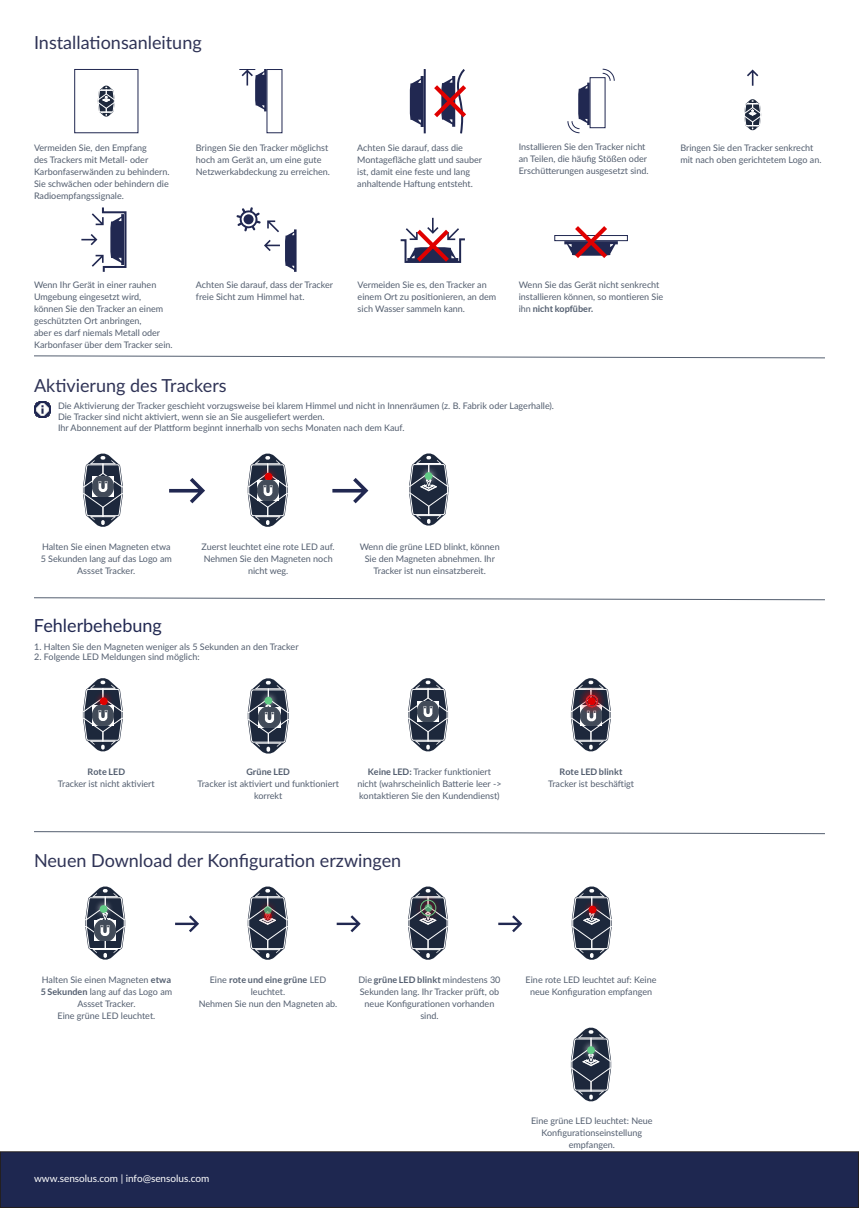
<style>
.page{position:relative;width:859px;height:1208px;background:#fff}
.page>*{position:absolute;margin:0;border:0;box-sizing:border-box;transform-origin:0 0}
.t1{font:18px "Lato";color:#2f3356}
.t2{font:18px "Lato";color:#212851}
.t3{font:10px "Lato";color:#fff}
.t4{font:9px/12px "Lato";color:#535e6f;text-align:center}
.t5{font:700 9px "Lato";color:#535e6f}
.s1{font-weight:700}
</style>
<div class="page">
<div style="left:0;top:1151px;width:858px;height:56px;background:#1e2750"></div>
<div style="left:0;top:1151px;width:859px;height:57px;border:1px solid #231f20"></div>
<svg style="left:744px;top:99px;width:17px;height:32px"></svg>
<svg style="left:747px;top:69px;width:11px;height:17px"></svg>
<svg style="left:98px;top:85px;width:17px;height:32px"></svg>
<div style="left:74px;top:69px;width:64px;height:64px;border:1px solid #212851"></div>
<div style="left:554px;top:235px;width:74px;height:6px;border:1px solid #212851"></div>
<div style="left:266px;top:69px;width:16px;height:64px;border:1px solid #212851"></div>
<svg style="left:409px;top:453px;width:40px;height:73px"></svg>
<div style="left:419px;top:466px;width:20px;height:20px;background:#fff;opacity:.75"></div>
<div style="left:425px;top:472px;width:8px;height:8px;background:#62cc86;border-radius:50%"></div>
<svg style="left:247px;top:453px;width:41px;height:74px"></svg>
<div style="left:258px;top:466px;width:21px;height:21px;background:#e00000;opacity:.75"></div>
<div style="left:265px;top:473px;width:7px;height:7px;background:#e00000;border-radius:50%"></div>
<img style="left:257px;top:481px;width:22px;height:20px">
<svg style="left:169px;top:478px;width:36px;height:25px"></svg>
<svg style="left:332px;top:478px;width:36px;height:25px"></svg>
<svg style="left:564px;top:226px;width:54px;height:32px"></svg>
<svg style="left:239px;top:69px;width:27px;height:42px"></svg>
<svg style="left:602px;top:68px;width:13px;height:14px"></svg>
<svg style="left:567px;top:83px;width:23px;height:51px"></svg>
<svg style="left:237px;top:207px;width:59px;height:65px"></svg>
<div style="left:424px;top:69px;width:2px;height:64px;border:1px solid #212851"></div>
<svg style="left:410px;top:76px;width:14px;height:51px"></svg>
<svg style="left:434px;top:69px;width:32px;height:65px"></svg>
<svg style="left:400px;top:218px;width:65px;height:45px"></svg>
<svg style="left:81px;top:207px;width:46px;height:65px"></svg>
<svg style="left:83px;top:453px;width:40px;height:74px"></svg>
<img style="left:92px;top:477px;width:22px;height:20px">
<svg style="left:82px;top:678px;width:41px;height:74px"></svg>
<div style="left:94px;top:691px;width:20px;height:20px;background:#e00000;opacity:.75"></div>
<div style="left:100px;top:697px;width:8px;height:8px;background:#e00000;border-radius:50%"></div>
<img style="left:92px;top:705px;width:22px;height:20px">
<svg style="left:247px;top:678px;width:42px;height:76px"></svg>
<div style="left:258px;top:690px;width:20px;height:20px;background:#fff;opacity:.75"></div>
<div style="left:264px;top:697px;width:8px;height:7px;background:#62cc86;border-radius:50%"></div>
<img style="left:258px;top:707px;width:22px;height:20px">
<svg style="left:408px;top:678px;width:40px;height:74px"></svg>
<img style="left:417px;top:701px;width:22px;height:20px">
<svg style="left:570px;top:678px;width:41px;height:74px"></svg>
<svg style="left:85px;top:886px;width:41px;height:74px"></svg>
<div style="left:93px;top:899px;width:21px;height:20px;background:#fff;opacity:.75"></div>
<div style="left:100px;top:905px;width:7px;height:8px;background:#62cc86;border-radius:50%"></div>
<img style="left:94px;top:920px;width:22px;height:20px">
<svg style="left:247px;top:886px;width:41px;height:74px"></svg>
<div style="left:258px;top:906px;width:20px;height:20px;background:#e00000;opacity:.75"></div>
<div style="left:258px;top:900px;width:20px;height:20px;background:#e00000;opacity:.75"></div>
<svg style="left:264px;top:906px;width:8px;height:8px"></svg>
<svg style="left:408px;top:886px;width:40px;height:74px"></svg>
<div style="left:414px;top:893px;width:28px;height:29px;background:#e00000;opacity:.75"></div>
<div style="left:418px;top:898px;width:21px;height:20px;background:#e00000;opacity:.75"></div>
<svg style="left:425px;top:904px;width:7px;height:8px"></svg>
<svg style="left:571px;top:886px;width:41px;height:74px"></svg>
<div style="left:582px;top:899px;width:21px;height:20px;background:#e00000;opacity:.75"></div>
<div style="left:589px;top:905px;width:7px;height:8px;background:#e00000;border-radius:50%"></div>
<svg style="left:570px;top:1027px;width:42px;height:75px"></svg>
<div style="left:581px;top:1040px;width:20px;height:20px;background:#fff;opacity:.75"></div>
<div style="left:587px;top:1046px;width:8px;height:8px;background:#62cc86;border-radius:50%"></div>
<svg style="left:175px;top:915px;width:24px;height:17px"></svg>
<svg style="left:337px;top:915px;width:24px;height:17px"></svg>
<svg style="left:498px;top:915px;width:24px;height:17px"></svg>
<svg style="left:34px;top:355px;width:791px;height:3px"></svg>
<svg style="left:34px;top:597px;width:791px;height:3px"></svg>
<svg style="left:34px;top:831px;width:791px;height:3px"></svg>
<img style="left:34px;top:402px;width:16px;height:16px">
<p class="t1" style="left:34px;top:29px;width:169px">Installationsanleitung</p>
<p class="t4" style="left:519px;top:140px;width:131px;text-align:left">Installieren Sie den Tracker nicht an Teilen, die häufig Stößen oder<br>Erschütterungen ausgesetzt sind.</p>
<p class="t4" style="left:34px;top:141px;width:137px;text-align:left">Vermeiden Sie, den Empfang<br>des Trackers mit Metall- oder<br>Karbonfaserwänden zu behindern.<br>Sie schwächen oder behindern die<br>Radioempfangssignale.</p>
<p class="t4" style="left:680px;top:141px;width:143px;text-align:left">Bringen Sie den Tracker senkrecht mit nach oben gerichtetem Logo an.</p>
<p class="t4" style="left:357px;top:141px;width:126px;text-align:left">Achten Sie darauf, dass die<br>Montagefläche glatt und sauber ist, damit eine feste und lang anhaltende Haftung entsteht.</p>
<p class="t4" style="left:196px;top:141px;width:136px;text-align:left">Bringen Sie den Tracker möglichst hoch am Gerät an, um eine gute<br>Netzwerkabdeckung zu erreichen.</p>
<p class="t4" style="left:34px;top:279px;width:140px;text-align:left">Wenn Ihr Gerät in einer rauhen<br>Umgebung eingesetzt wird, können Sie den Tracker an einem geschützten Ort anbringen,<br>aber es darf niemals Metall oder<br>Karbonfaser über dem Tracker sein.</p>
<p class="t4" style="left:358px;top:279px;width:140px;text-align:left">Vermeiden Sie es, den Tracker an einem Ort zu positionieren, an dem sich Wasser sammeln kann.</p>
<p class="t4" style="left:196px;top:279px;width:139px;text-align:left">Achten Sie darauf, dass der Tracker freie Sicht zum Himmel hat.</p>
<p class="t1" style="left:34px;top:372px;width:194px">Aktivierung des Trackers</p>
<p class="t4" style="left:519px;top:279px;width:146px;text-align:left">Wenn Sie das Gerät nicht senkrecht installieren können, so montieren Sie ihn <span class="s1">nicht kopfüber.</span></p>
<p class="t4" style="left:58px;top:399px;width:498px">Die Aktivierung der Tracker geschieht vorzugsweise bei klarem Himmel und nicht in Innenräumen (z. B. Fabrik oder Lagerhalle).</p>
<p class="t4" style="left:58px;top:410px;width:268px">Die Tracker sind nicht aktiviert, wenn sie an Sie ausgeliefert werden.</p>
<p class="t4" style="left:58px;top:421px;width:348px">Ihr Abonnement auf der Plattform beginnt innerhalb von sechs Monaten nach dem Kauf.</p>
<p class="t4" style="left:41px;top:540px;width:133px">Halten Sie einen Magneten etwa<br>5 Sekunden lang auf das Logo am<br>Assset Tracker.</p>
<p class="t4" style="left:202px;top:540px;width:135px">Zuerst leuchtet eine rote LED auf.<br>Nehmen Sie den Magneten noch nicht weg.</p>
<p class="t4" style="left:360px;top:540px;width:141px">Wenn die grüne LED blinkt, können<br>Sie den Magneten abnehmen. Ihr<br>Tracker ist nun einsatzbereit.</p>
<p class="t2" style="left:34px;top:613px;width:129px">Fehlerbehebung</p>
<p class="t4" style="left:34px;top:640px;width:266px">1. Halten Sie den Magneten weniger als 5 Sekunden an den Tracker</p>
<p class="t4" style="left:34px;top:650px;width:167px">2. Folgende LED Meldungen sind möglich:</p>
<p class="t5" style="left:88px;top:766px;width:39px">Rote LED</p>
<p class="t4" style="left:58px;top:777px;width:98px">Tracker ist nicht aktiviert</p>
<p class="t5" style="left:246px;top:766px;width:45px">Grüne LED</p>
<p class="t4" style="left:197px;top:777px;width:143px">Tracker ist aktiviert und funktioniert korrekt</p>
<p class="t4" style="left:357px;top:765px;width:146px"><span class="s1">Keine LED:</span> Tracker funktioniert nicht (wahrscheinlich Batterie leer -&gt; kontaktieren Sie den Kundendienst)</p>
<p class="t5" style="left:560px;top:766px;width:64px">Rote LED blinkt</p>
<p class="t4" style="left:548px;top:777px;width:88px">Tracker ist beschäftigt</p>
<p class="t1" style="left:34px;top:847px;width:369px">Neuen Download der Konfiguration erzwingen</p>
<p class="t4" style="left:41px;top:973px;width:133px">Halten Sie einen Magneten <span class="s1">etwa<br>5 Sekunden</span> lang auf das Logo am<br>Assset Tracker.</p>
<p class="t4" style="left:58px;top:1009px;width:99px">Eine grüne LED leuchtet.</p>
<p class="t4" style="left:210px;top:973px;width:118px">Eine <span class="s1">rote und eine grüne</span> LED leuchtet.</p>
<p class="t4" style="left:199px;top:997px;width:140px">Nehmen Sie nun den Magneten ab.</p>
<p class="t4" style="left:358px;top:973px;width:143px">Die <span class="s1">grüne LED blinkt</span> mindestens 30<br>Sekunden lang. Ihr Tracker prüft, ob neue Konfigurationen vorhanden sind.</p>
<p class="t4" style="left:526px;top:973px;width:132px">Eine rote LED leuchtet auf: Keine neue Konfiguration empfangen</p>
<p class="t3" style="left:34px;top:1171px;width:177px">www.sensolus.com | info@sensolus.com</p>
<p class="t4" style="left:531px;top:1114px;width:123px">Eine grüne LED leuchtet: Neue<br>Konfigurationseinstellung empfangen.</p>
</div>
